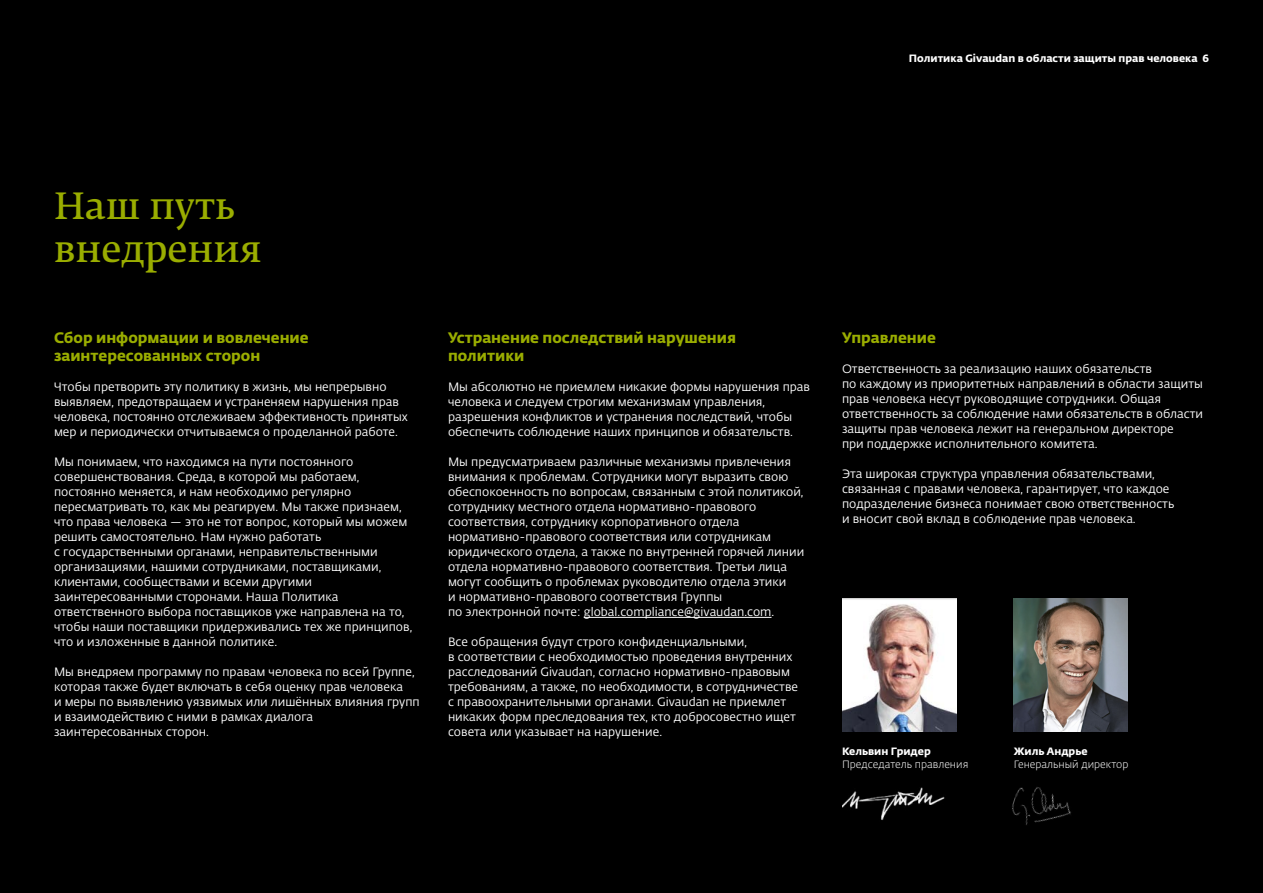
<style>
.page{position:relative;width:1263px;height:893px;background:#000}
.page>*{position:absolute;margin:0;border:0;box-sizing:border-box;transform-origin:0 0}
.t1{font:36px/43.2px "Fedra Serif B Pro Demi";color:#9aad00}
._04_1_BodyText{font:15px/18px "Fedra Sans Alt Pro Bold LF";color:#9aad00}
._04_1_BodyText-2{font:12px/15px "Fedra Sans Alt Pro Book LF";color:#fff}
._04_1_BodyText-3{font:10.5px "Fedra Sans Alt Pro Bold LF";color:#fff}
._04_1_BodyText-4{font:10.5px "Fedra Sans Alt Pro Light LF";color:#fff}
</style>
<div class="page">
<hr style="left:584px;top:617px;width:187px;height:1px;background:#fff">
<img style="left:1014px;top:599px;width:114px;height:132px">
<img style="left:842px;top:599px;width:114px;height:132px">
<img style="left:842px;top:787px;width:103px;height:33px">
<img style="left:1012px;top:787px;width:59px;height:38px">
<p class="_04_1_BodyText-3" style="left:909px;top:50px;width:302px">Политика Givaudan в области защиты прав человека 6</p>
<p class="t1" style="left:54px;top:185px;width:209px">Наш путь внедрения</p>
<p class="_04_1_BodyText" style="left:54px;top:328px;width:256px">Сбор информации и вовлечение заинтересованных сторон</p>
<p class="_04_1_BodyText-2" style="left:54px;top:379px;width:355px">Чтобы претворить эту политику в жизнь, мы непрерывно выявляем, предотвращаем и устраненяем нарушения прав человека, постоянно отслеживаем эффективность принятых мер и периодически отчитываемся о проделанной работе.</p>
<p class="_04_1_BodyText-2" style="left:54px;top:454px;width:360px">Мы понимаем, что находимся на пути постоянного совершенствования. Среда, в которой мы работаем, постоянно меняется, и нам необходимо регулярно пересматривать то, как мы реагируем. Мы также признаем, что права человека — это не тот вопрос, который мы можем решить самостоятельно. Нам нужно работать<br>с государственными органами, неправительственными организациями, нашими сотрудниками, поставщиками, клиентами, сообществами и всеми другими заинтересованными сторонами. Наша Политика ответственного выбора поставщиков уже направлена на то, чтобы наши поставщики придерживались тех же принципов, что и изложенные в данной политике.</p>
<p class="_04_1_BodyText-2" style="left:54px;top:664px;width:367px">Мы внедряем программу по правам человека по всей Группе, которая также будет включать в себя оценку прав человека<br>и меры по выявлению уязвимых или лишённых влияния групп и взаимодействию с ними в рамках диалога заинтересованных сторон.</p>
<p class="_04_1_BodyText" style="left:448px;top:328px;width:290px">Устранение последствий нарушения политики</p>
<p class="_04_1_BodyText-2" style="left:448px;top:379px;width:364px">Мы абсолютно не приемлем никакие формы нарушения прав человека и следуем строгим механизмам управления, разрешения конфликтов и устранения последствий, чтобы обеспечить соблюдение наших принципов и обязательств.</p>
<p class="_04_1_BodyText-2" style="left:448px;top:454px;width:358px">Мы предусматриваем различные механизмы привлечения внимания к проблемам. Сотрудники могут выразить свою обеспокоенность по вопросам, связанным с этой политикой, сотруднику местного отдела нормативно-правового соответствия, сотруднику корпоративного отдела нормативно-правового соответствия или сотрудникам юридического отдела, а также по внутренней горячей линии отдела нормативно-правового соответствия. Третьи лица могут сообщить о проблемах руководителю отдела этики<br>и нормативно-правового соответствия Группы<br>по электронной почте: global.compliance@givaudan.com.</p>
<p class="_04_1_BodyText-2" style="left:448px;top:634px;width:352px">Все обращения будут строго конфиденциальными,<br>в соответствии с необходимостью проведения внутренних расследований Givaudan, согласно нормативно-правовым требованиям, а также, по необходимости, в сотрудничестве с правоохранительными органами. Givaudan не приемлет никаких форм преследования тех, кто добросовестно ищет совета или указывает на нарушение.</p>
<p class="_04_1_BodyText" style="left:842px;top:328px;width:95px">Управление</p>
<p class="_04_1_BodyText-2" style="left:842px;top:361px;width:363px">Ответственность за реализацию наших обязательств<br>по каждому из приоритетных направлений в области защиты прав человека несут руководящие сотрудники. Общая ответственность за соблюдение нами обязательств в области защиты прав человека лежит на генеральном директоре<br>при поддержке исполнительного комитета.</p>
<p class="_04_1_BodyText-2" style="left:842px;top:466px;width:334px">Эта широкая структура управления обязательствами, связанная с правами человека, гарантирует, что каждое подразделение бизнеса понимает свою ответственность и вносит свой вклад в соблюдение прав человека.</p>
<p class="_04_1_BodyText-3" style="left:842px;top:743px;width:90px">Кельвин Гридер</p>
<p class="_04_1_BodyText-4" style="left:842px;top:757px;width:128px">Председатель правления</p>
<p class="_04_1_BodyText-3" style="left:1014px;top:743px;width:75px">Жиль Андрье</p>
<p class="_04_1_BodyText-4" style="left:1014px;top:757px;width:116px">Генеральный директор</p>
</div>
